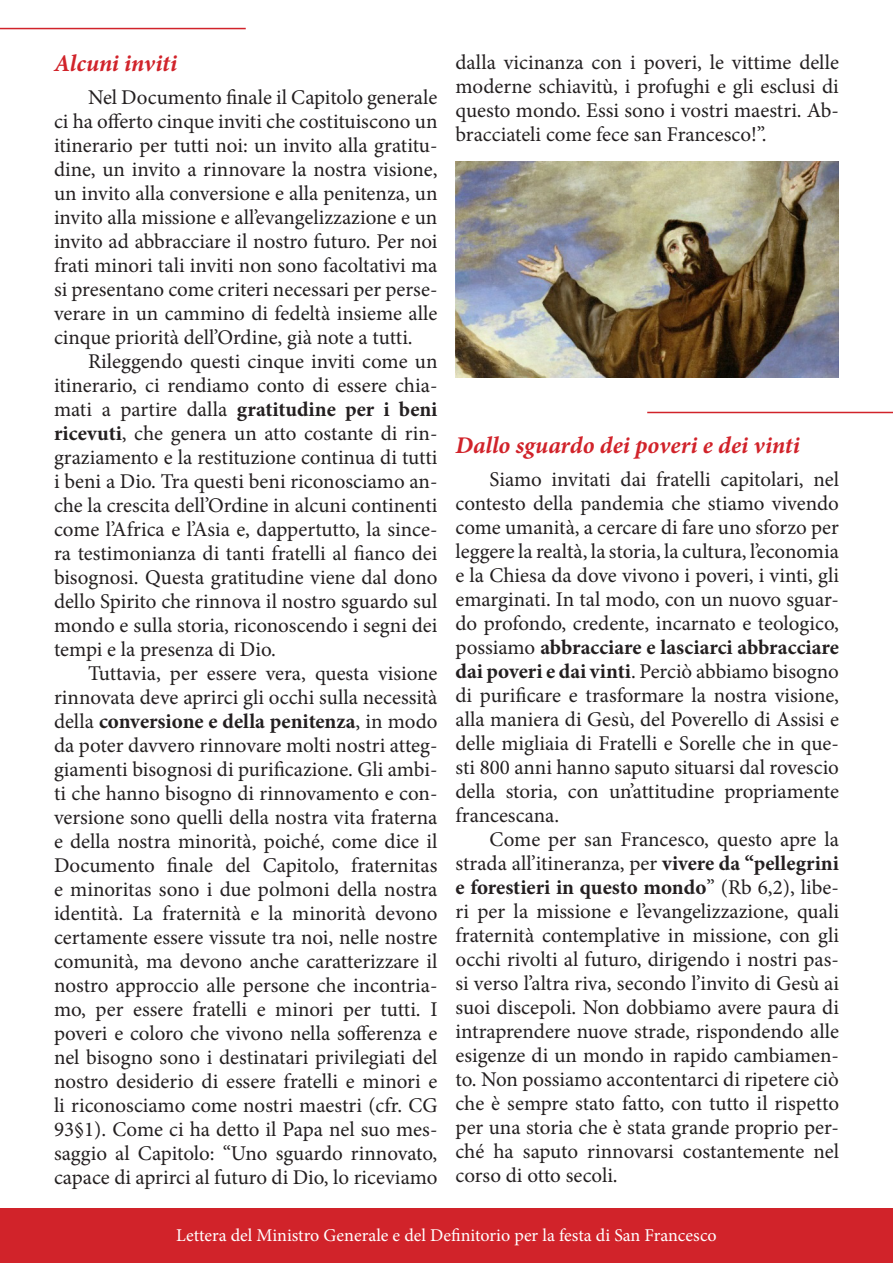
<style>
.page{position:relative;width:893px;height:1263px;background:#fff}
.page>*{position:absolute;margin:0;border:0;box-sizing:border-box;transform-origin:0 0}
.titoli2{font:italic 700 24px "Minion Pro";color:#d1232a}
.text{font:21px/24px "Minion Pro";color:#231f20;text-align:justify}
.t1{font:18px "Minion Pro";color:#fff}
.s1{font-weight:700}
</style>
<div class="page">
<div style="left:0;top:1209px;width:893px;height:54px;background:#d1232a"></div>
<img style="left:455px;top:162px;width:384px;height:215px">
<hr style="left:0;top:28px;width:246px;height:1px;background:#d1232a">
<hr style="left:647px;top:412px;width:246px;height:1px;background:#d1232a">
<p class="titoli2" style="left:54px;top:47px;width:125px">Alcuni inviti</p>
<p class="text" style="left:54px;top:85px;width:385px;text-indent:34px">Nel Documento finale il Capitolo generale ci ha offerto cinque inviti che costituiscono un itinerario per tutti noi: un invito alla gratitu&shy;dine, un invito a rinnovare la nostra visione, un invito alla conversione e alla penitenza, un invito alla missione e all’evangelizzazione e un invito ad abbracciare il nostro futuro. Per noi frati minori tali inviti non sono facoltativi ma si presentano come criteri necessari per perse&shy;verare in un cammino di fedeltà insieme alle cinque priorità dell’Ordine, già note a tutti.</p>
<p class="text" style="left:54px;top:349px;width:385px;text-indent:34px">Rileggendo questi cinque inviti come un itinerario, ci rendiamo conto di essere chia&shy;mati a partire dalla <span class="s1">gratitudine per i beni ricevuti</span>, che genera un atto costante di rin&shy;graziamento e la restituzione continua di tutti i beni a Dio. Tra questi beni riconosciamo an&shy;che la crescita dell’Ordine in alcuni continenti come l’Africa e l’Asia e, dappertutto, la since&shy;ra testimonianza di tanti fratelli al fianco dei bisognosi. Questa gratitudine viene dal dono dello Spirito che rinnova il nostro sguardo sul mondo e sulla storia, riconoscendo i segni dei tempi e la presenza di Dio.</p>
<p class="text" style="left:54px;top:661px;width:385px;text-indent:34px">Tuttavia, per essere vera, questa visione rinnovata deve aprirci gli occhi sulla necessità della <span class="s1">conversione e della penitenza</span>, in modo da poter davvero rinnovare molti nostri atteg&shy;giamenti bisognosi di purificazione. Gli ambi&shy;ti che hanno bisogno di rinnovamento e con&shy;versione sono quelli della nostra vita fraterna e della nostra minorità, poiché, come dice il Documento finale del Capitolo, fraternitas e minoritas sono i due polmoni della nostra identità. La fraternità e la minorità devono certamente essere vissute tra noi, nelle nostre comunità, ma devono anche caratterizzare il nostro approccio alle persone che incontria&shy;mo, per essere fratelli e minori per tutti. I poveri e coloro che vivono nella sofferenza e nel bisogno sono i destinatari privilegiati del nostro desiderio di essere fratelli e minori e li riconosciamo come nostri maestri (cfr. CG 93§1). Come ci ha detto il Papa nel suo mes&shy;saggio al Capitolo: “Uno sguardo rinnovato, capace di aprirci al futuro di Dio, lo riceviamo</p>
<p class="text" style="left:455px;top:51px;width:385px">dalla vicinanza con i poveri, le vittime delle moderne schiavitù, i profughi e gli esclusi di questo mondo. Essi sono i vostri maestri. Ab&shy;bracciateli come fece san Francesco!”.</p>
<p class="titoli2" style="left:455px;top:428px;width:346px">Dallo sguardo dei poveri e dei vinti</p>
<p class="text" style="left:455px;top:467px;width:385px;text-indent:34px">Siamo invitati dai fratelli capitolari, nel contesto della pandemia che stiamo vivendo come umanità, a cercare di fare uno sforzo per leggere la realtà, la storia, la cultura, l’economia e la Chiesa da dove vivono i poveri, i vinti, gli emarginati. In tal modo, con un nuovo sguar&shy;do profondo, credente, incarnato e teologico, possiamo <span class="s1">abbracciare e lasciarci abbracciare dai poveri e dai vinti</span>. Perciò abbiamo bisogno di purificare e trasformare la nostra visione, alla maniera di Gesù, del Poverello di Assisi e delle migliaia di Fratelli e Sorelle che in que&shy;sti 800 anni hanno saputo situarsi dal rovescio della storia, con un’attitudine propriamente francescana.</p>
<p class="text" style="left:455px;top:827px;width:385px;text-indent:34px">Come per san Francesco, questo apre la strada all’itineranza, per <span class="s1">vivere da “pellegrini e forestieri in questo mondo</span>” (Rb 6,2), libe&shy;ri per la missione e l’evangelizzazione, quali fraternità contemplative in missione, con gli occhi rivolti al futuro, dirigendo i nostri pas&shy;si verso l’altra riva, secondo l’invito di Gesù ai suoi discepoli. Non dobbiamo avere paura di intraprendere nuove strade, rispondendo alle esigenze di un mondo in rapido cambiamen&shy;to. Non possiamo accontentarci di ripetere ciò che è sempre stato fatto, con tutto il rispetto per una storia che è stata grande proprio per&shy;ché ha saputo rinnovarsi costantemente nel corso di otto secoli.</p>
<p class="t1" style="left:176px;top:1223px;width:542px">Lettera del Ministro Generale e del Definitorio per la festa di San Francesco</p>
</div>
